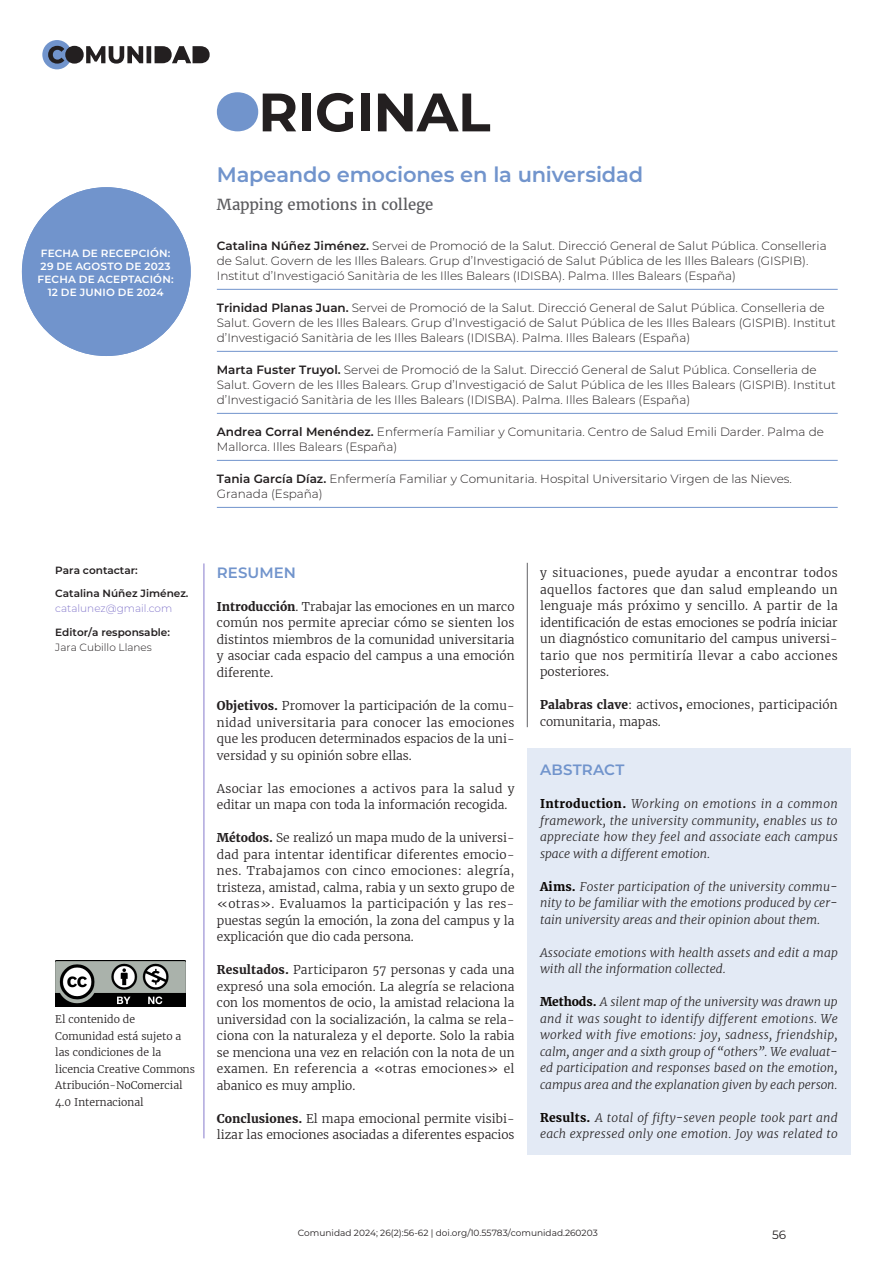
<style>
.page{position:relative;width:893px;height:1263px;background:#fff}
.page>*{position:absolute;margin:0;border:0;box-sizing:border-box;transform-origin:0 0}
.t1{font:700 54px "Montserrat";letter-spacing:-.005em;color:#231f20}
.t2{font:600 21px "Montserrat";letter-spacing:-.01em;color:#7194cc}
.t3{font:15px "Merriweather";letter-spacing:-.005em;color:#5c5c5f}
.t4{font:600 15px "Montserrat";letter-spacing:.005em;color:#7194cc}
.t5{font:300 12px/16.5px "Merriweather";color:#231f20;text-align:justify}
.t6{font:300 12px/15px "Montserrat";color:#231f20}
.t7{font:italic 300 12px/16.5px "Merriweather";color:#231f20;text-align:justify}
.t8{font:12px "Montserrat";color:#231f20}
.t9{font:300 10.5px/16.5px "Merriweather";color:#231f20}
.t10{font:600 10.5px/12.8px "Montserrat";letter-spacing:.02em;color:#fff;text-align:center}
.t11{font:600 10.5px "Montserrat";color:#231f20}
.t12{font:300 10.5px "Montserrat";color:#867acc}
.t13{font:300 10.5px "Montserrat";color:#231f20}
.t14{font:9px "Montserrat";color:#231f20}
.s1{font-weight:600}
.s2{font-weight:700}
.s3{font-weight:700;font-style:normal;color:#0c0806}
</style>
<div class="page">
<div style="left:42px;top:40px;width:30px;height:29px;background:#7194cc;border-radius:50%"></div>
<svg style="left:48px;top:46px;width:162px;height:18px"></svg>
<img style="left:55px;top:961px;width:131px;height:46px">
<div style="left:217px;top:92px;width:41px;height:39px;background:#7194cc;border-radius:50%"></div>
<hr style="left:527px;top:563px;width:1px;height:164px;background:#636366">
<hr style="left:204px;top:563px;width:1px;height:575px;background:#867acc">
<div style="left:22px;top:187px;width:169px;height:169px;background:#7194cc;border-radius:50%"></div>
<div style="left:527px;top:748px;width:323px;height:44px;background:#e3eaf5"></div>
<div style="left:527px;top:784px;width:323px;height:90px;background:#e3eaf5"></div>
<div style="left:527px;top:866px;width:323px;height:74px;background:#e3eaf5"></div>
<div style="left:527px;top:932px;width:323px;height:57px;background:#e3eaf5"></div>
<div style="left:527px;top:982px;width:323px;height:123px;background:#e3eaf5"></div>
<div style="left:527px;top:1097px;width:323px;height:57px;background:#e3eaf5"></div>
<hr style="left:217px;top:289px;width:621px;height:1px;background:#7194cc">
<hr style="left:217px;top:351px;width:621px;height:1px;background:#7194cc">
<hr style="left:217px;top:413px;width:621px;height:1px;background:#7194cc">
<hr style="left:217px;top:460px;width:621px;height:1px;background:#7194cc">
<hr style="left:217px;top:507px;width:621px;height:1px;background:#7194cc">
<p class="t10" style="left:38px;top:247px;width:138px">FECHA DE RECEPCIÓN:<br>29 DE AGOSTO DE 2023<br>FECHA DE ACEPTACIÓN:<br>12 DE JUNIO DE 2024</p>
<p class="t10" style="left:31px;top:260px;width:150px">5 DE S PTIEMBRE DE 2023</p>
<p class="t10" style="left:31px;top:285px;width:151px">13 DE NOVIEMBRE DE 2023</p>
<h1 class="t1" style="left:258px;top:73px;width:234px">RIGINAL</h1>
<h2 class="t2" style="left:217px;top:160px;width:428px">Mapeando emociones en la universidad</h2>
<p class="t3" style="left:217px;top:194px;width:218px">Mapping emotions in college</p>
<p class="t6" style="left:217px;top:238px;width:611px"><span class="s1">Catalina Núñez Jiménez.</span> Servei de Promoció de la Salut. Direcció General de Salut Pública. Conselleria de Salut. Govern de les Illes Balears. Grup d’Investigació de Salut Pública de les Illes Balears (GISPIB).<br>Institut d’Investigació Sanitària de les Illes Balears (IDISBA). Palma. Illes Balears (España)</p>
<p class="t6" style="left:217px;top:300px;width:621px"><span class="s1">Trinidad Planas Juan.</span> Servei de Promoció de la Salut. Direcció General de Salut Pública. Conselleria de<br>Salut. Govern de les Illes Balears. Grup d’Investigació de Salut Pública de les Illes Balears (GISPIB). Institut d’Investigació Sanitària de les Illes Balears (IDISBA). Palma. Illes Balears (España)</p>
<p class="t6" style="left:217px;top:362px;width:621px"><span class="s1">Marta Fuster Truyol.</span> Servei de Promoció de la Salut. Direcció General de Salut Pública. Conselleria de<br>Salut. Govern de les Illes Balears. Grup d’Investigació de Salut Pública de les Illes Balears (GISPIB). Institut d’Investigació Sanitària de les Illes Balears (IDISBA). Palma. Illes Balears (España)</p>
<p class="t6" style="left:217px;top:424px;width:609px"><span class="s1">Andrea Corral Menéndez.</span> Enfermería Familiar y Comunitaria. Centro de Salud Emili Darder. Palma de<br>Mallorca. Illes Balears (España)</p>
<p class="t6" style="left:217px;top:471px;width:577px"><span class="s1">Tania García Díaz.</span> Enfermería Familiar y Comunitaria. Hospital Universitario Virgen de las Nieves.<br>Granada (España)</p>
<p class="t11" style="left:55px;top:562px;width:84px">Para contactar:</p>
<p class="t11" style="left:55px;top:586px;width:135px">Catalina Núñez Jiménez.</p>
<p class="t12" style="left:55px;top:601px;width:119px">catalunez@gmail.com</p>
<p class="t11" style="left:55px;top:624px;width:116px">Editor/a responsable:</p>
<p class="t13" style="left:55px;top:640px;width:98px">Jara Cubillo Llanes</p>
<p class="t9" style="left:55px;top:1011px;width:141px">El contenido de<br>Comunidad está sujeto a las condiciones de la licencia Creative Commons<br>Atribución-NoComercial<br>4.0 Internacional</p>
<p class="t4" style="left:217px;top:562px;width:81px">RESUMEN</p>
<p class="t5" style="left:217px;top:598px;width:299px"><span class="s2">Introducción</span>. Trabajar las emociones en un marco común nos permite apreciar cómo se sienten los distintos miembros de la comunidad universitaria y asociar cada espacio del campus a una emoción diferente.</p>
<p class="t5" style="left:217px;top:697px;width:299px"><span class="s2">Objetivos.</span> Promover la participación de la comu&shy;nidad universitaria para conocer las emociones que les producen determinados espacios de la uni&shy;versidad y su opinión sobre ellas.</p>
<p class="t5" style="left:217px;top:780px;width:299px">Asociar las emociones a activos para la salud y editar un mapa con toda la información recogida.</p>
<p class="t5" style="left:217px;top:829px;width:299px"><span class="s2">Métodos.</span> Se realizó un mapa mudo de la universi&shy;dad para intentar identificar diferentes emocio&shy;nes. Trabajamos con cinco emociones: alegría, tristeza, amistad, calma, rabia y un sexto grupo de «otras». Evaluamos la participación y las res&shy;puestas según la emoción, la zona del campus y la explicación que dio cada persona.</p>
<p class="t5" style="left:217px;top:961px;width:299px"><span class="s2">Resultados.</span> Participaron 57 personas y cada una expresó una sola emoción. La alegría se relaciona con los momentos de ocio, la amistad relaciona la universidad con la socialización, la calma se rela&shy;ciona con la naturaleza y el deporte. Solo la rabia se menciona una vez en relación con la nota de un examen. En referencia a «otras emociones» el abanico es muy amplio.</p>
<p class="t5" style="left:217px;top:1110px;width:299px"><span class="s2">Conclusiones.</span> El mapa emocional permite visibi&shy;lizar las emociones asociadas a diferentes espacios</p>
<p class="t5" style="left:540px;top:565px;width:299px">y situaciones, puede ayudar a encontrar todos aquellos factores que dan salud empleando un lenguaje más próximo y sencillo. A partir de la identificación de estas emociones se podría iniciar un diagnóstico comunitario del campus universi&shy;tario que nos permitiría llevar a cabo acciones posteriores.</p>
<p class="t5" style="left:540px;top:697px;width:299px"><span class="s2">Palabras clave</span>: activos<span class="s2">,</span> emociones, participación comunitaria, mapas.</p>
<p class="t4" style="left:540px;top:759px;width:86px">ABSTRACT</p>
<p class="t7" style="left:540px;top:796px;width:299px"><span class="s3">Introduction.</span> Working on emotions in a common framework, the university community, enables us to appreciate how they feel and associate each campus space with a different emotion.</p>
<p class="t7" style="left:540px;top:878px;width:299px"><span class="s3">Aims.</span> Foster participation of the university commu&shy;nity to be familiar with the emotions produced by cer&shy;tain university areas and their opinion about them.</p>
<p class="t7" style="left:540px;top:944px;width:299px">Associate emotions with health assets and edit a map with all the information collected.</p>
<p class="t7" style="left:540px;top:994px;width:299px"><span class="s3">Methods.</span> A silent map of the university was drawn up and it was sought to identify different emotions. We worked with five emotions: joy, sadness, friendship, calm, anger and a sixth group of “others”. We evaluat&shy;ed participation and responses based on the emotion, campus area and the explanation given by each person.</p>
<p class="t7" style="left:540px;top:1109px;width:299px"><span class="s3">Results.</span> A total of fifty-seven people took part and each expressed only one emotion. Joy was related to</p>
<p class="t14" style="left:298px;top:1226px;width:301px">Comunidad 2024; 26(2):56-62 | doi.org/10.55783/comunidad.260203</p>
<p class="t8" style="left:772px;top:1226px;width:16px">56</p>
</div>
